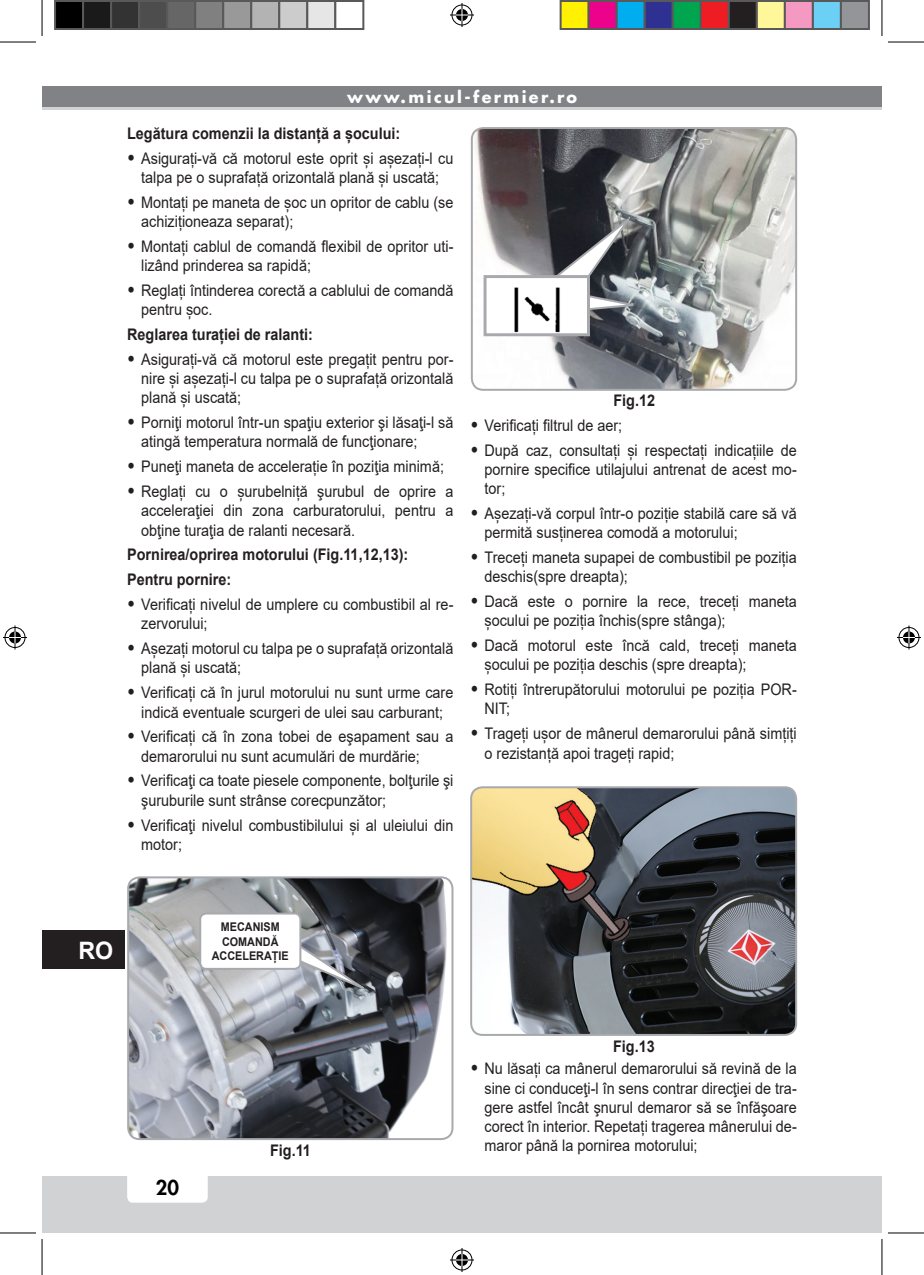
<style>
.page{position:relative;width:924px;height:1275px;background:#fff}
.page>*{position:absolute;margin:0;border:0;box-sizing:border-box;transform-origin:0 0}
.t1{font:700 24px "Arial";color:#fff}
.t2{font:800 20px "Futura";color:#000}
.t3{font:16px/19.2px "Arial";color:#231f20;scale:.9 1}
.Testo_normale{font:700 16px "Arial";color:#231f20;scale:.9 1}
.Testo_bulleted{font:700 16px "Arial";color:#231f20;scale:.9 1}
.t4{font:700 16px "Futura";letter-spacing:.15em;color:#fff}
.Avvertimento{font:700 12px/14.4px "Arial";color:#231f20;text-align:center;scale:.9 1}
.s1{font-weight:900;font-size:18px}
</style>
<div class="page">
<div style="left:42px;top:1176px;width:839px;height:57px;background:#d1d2d4"></div>
<div style="left:127px;top:1162px;width:81px;height:40px;background:#fff;border-radius:6px"></div>
<div style="left:42px;top:86px;width:839px;height:24px;background:#808285"></div>
<hr style="left:42px;top:107px;width:839px;height:3px;background:#d1d2d4">
<div style="left:42px;top:930px;width:82px;height:39px;background:#231f20"></div>
<img style="left:473px;top:787px;width:322px;height:248px">
<div style="left:470px;top:786px;width:326px;height:250px;border:2px solid #a8a9ad;border-radius:11px"></div>
<img style="left:473px;top:128px;width:322px;height:262px">
<div style="left:470px;top:127px;width:326px;height:264px;border:2px solid #a8a9ad;border-radius:11px"></div>
<svg style="left:543px;top:209px;width:103px;height:106px;background:#62656a"></svg>
<img style="left:487px;top:279px;width:98px;height:53px">
<div style="left:483px;top:275px;width:106px;height:61px;border:3px solid #a8a9ad"></div>
<img style="left:130px;top:877px;width:322px;height:262px">
<div style="left:127px;top:876px;width:326px;height:264px;border:2px solid #a8a9ad;border-radius:11px"></div>
<svg style="left:232px;top:919px;width:150px;height:79px;background:#858990"></svg>
<div style="left:200px;top:913px;width:100px;height:56px;background:#fff;border-radius:6px"></div>
<div style="left:199px;top:912px;width:102px;height:57px;border:2px solid #a8a9ad;border-radius:6px"></div>
<hr style="left:0;top:42px;width:36px;height:1px;background:#000">
<hr style="left:887px;top:42px;width:36px;height:1px;background:#000">
<hr style="left:0;top:1232px;width:36px;height:1px;background:#000">
<hr style="left:887px;top:1232px;width:36px;height:1px;background:#000">
<hr style="left:42px;top:0;width:1px;height:36px;background:#000">
<hr style="left:42px;top:1239px;width:1px;height:36px;background:#000">
<hr style="left:881px;top:0;width:1px;height:36px;background:#000">
<hr style="left:881px;top:1239px;width:1px;height:36px;background:#000">
<svg style="left:450px;top:3px;width:24px;height:24px"></svg>
<svg style="left:450px;top:1248px;width:24px;height:24px"></svg>
<svg style="left:3px;top:625px;width:24px;height:24px"></svg>
<svg style="left:897px;top:625px;width:23px;height:24px"></svg>
<div style="left:55px;top:1px;width:28px;height:28px;background:#000"></div>
<div style="left:54px;top:0;width:30px;height:30px;border:2px solid #595959"></div>
<div style="left:83px;top:1px;width:28px;height:28px;background:#1a1a1a"></div>
<div style="left:82px;top:0;width:30px;height:30px;border:2px solid #595959"></div>
<div style="left:111px;top:1px;width:28px;height:28px;background:#333"></div>
<div style="left:110px;top:0;width:30px;height:30px;border:2px solid #595959"></div>
<div style="left:139px;top:1px;width:28px;height:28px;background:#4d4d4d"></div>
<div style="left:138px;top:0;width:30px;height:30px;border:2px solid #595959"></div>
<div style="left:167px;top:1px;width:28px;height:28px;background:#666"></div>
<div style="left:166px;top:0;width:30px;height:30px;border:2px solid #595959"></div>
<div style="left:195px;top:1px;width:28px;height:28px;background:#808080"></div>
<div style="left:194px;top:0;width:30px;height:30px;border:2px solid #595959"></div>
<div style="left:223px;top:1px;width:28px;height:28px;background:#999"></div>
<div style="left:222px;top:0;width:30px;height:30px;border:2px solid #595959"></div>
<div style="left:251px;top:1px;width:28px;height:28px;background:#b3b3b3"></div>
<div style="left:250px;top:0;width:30px;height:30px;border:2px solid #595959"></div>
<div style="left:279px;top:1px;width:28px;height:28px;background:#ccc"></div>
<div style="left:278px;top:0;width:30px;height:30px;border:2px solid #595959"></div>
<div style="left:307px;top:1px;width:28px;height:28px;background:#e6e6e6"></div>
<div style="left:306px;top:0;width:30px;height:30px;border:2px solid #595959"></div>
<div style="left:334px;top:0;width:30px;height:30px;border:2px solid #595959"></div>
<div style="left:560px;top:1px;width:28px;height:28px;background:#fff101"></div>
<div style="left:559px;top:0;width:30px;height:30px;border:2px solid #595959"></div>
<div style="left:588px;top:1px;width:28px;height:28px;background:#ed028c"></div>
<div style="left:587px;top:0;width:30px;height:30px;border:2px solid #595959"></div>
<div style="left:616px;top:1px;width:28px;height:28px;background:#00aeef"></div>
<div style="left:615px;top:0;width:30px;height:30px;border:2px solid #595959"></div>
<div style="left:644px;top:1px;width:28px;height:28px;background:#2e3092"></div>
<div style="left:643px;top:0;width:30px;height:30px;border:2px solid #595959"></div>
<div style="left:672px;top:1px;width:28px;height:28px;background:#00a54f"></div>
<div style="left:671px;top:0;width:30px;height:30px;border:2px solid #595959"></div>
<div style="left:700px;top:1px;width:28px;height:28px;background:#ee1d23"></div>
<div style="left:699px;top:0;width:30px;height:30px;border:2px solid #595959"></div>
<div style="left:728px;top:1px;width:28px;height:28px;background:#231f20"></div>
<div style="left:727px;top:0;width:30px;height:30px;border:2px solid #595959"></div>
<div style="left:756px;top:1px;width:28px;height:28px;background:#fff79a"></div>
<div style="left:755px;top:0;width:30px;height:30px;border:2px solid #595959"></div>
<div style="left:784px;top:1px;width:28px;height:28px;background:#f499c2"></div>
<div style="left:783px;top:0;width:30px;height:30px;border:2px solid #595959"></div>
<div style="left:812px;top:1px;width:28px;height:28px;background:#6bcff6"></div>
<div style="left:811px;top:0;width:30px;height:30px;border:2px solid #595959"></div>
<div style="left:840px;top:1px;width:28px;height:28px;background:#939598"></div>
<div style="left:839px;top:0;width:30px;height:30px;border:2px solid #595959"></div>
<p class="t4" style="left:347px;top:86px;width:231px">www.micul-fermier.ro</p>
<p class="Testo_bulleted" style="left:127px;top:122px;width:305px">Legătura comenzii la distanță a șocului:</p>
<p class="t3" style="left:127px;top:148px;width:364px;text-align:center"><span class="s1">•</span> Asigurați-vă că motorul este oprit și așezați-l cu talpa pe o suprafață orizontală plană și uscată;</p>
<p class="t3" style="left:141px;top:192px;width:348px;text-indent:-14px"><span class="s1">•</span> Montați pe maneta de șoc un opritor de cablu (se achiziționeaza separat);</p>
<p class="t3" style="left:141px;top:236px;width:348px;text-indent:-14px"><span class="s1">•</span> Montați cablul de comandă flexibil de opritor uti&shy;lizând prinderea sa rapidă;</p>
<p class="t3" style="left:141px;top:280px;width:348px;text-indent:-14px"><span class="s1">•</span> Reglați întinderea corectă a cablului de comandă pentru șoc.</p>
<p class="Testo_bulleted" style="left:127px;top:323px;width:208px">Reglarea turației de ralanti:</p>
<p class="t3" style="left:141px;top:349px;width:348px;text-align:justify;text-indent:-14px"><span class="s1">•</span> Asigurați-vă că motorul este pregațit pentru por&shy;nire și așezați-l cu talpa pe o suprafață orizontală plană și uscată;</p>
<p class="t3" style="left:141px;top:413px;width:348px;text-indent:-14px"><span class="s1">•</span> Porniţi motorul într-un spaţiu exterior şi lăsaţi-l să atingă temperatura normală de funcţionare;</p>
<p class="t3" style="left:127px;top:457px;width:353px"><span class="s1">•</span> Puneţi maneta de accelerație în poziţia minimă;</p>
<p class="t3" style="left:141px;top:482px;width:348px;text-align:justify;text-indent:-14px"><span class="s1">•</span> Reglați cu o șurubelniță şurubul de oprire a acceleraţiei din zona carburatorului, pentru a obţine turaţia de ralanti necesară.</p>
<p class="Testo_normale" style="left:127px;top:543px;width:314px">Pornirea/oprirea motorului (Fig.11,12,13):</p>
<p class="Testo_normale" style="left:127px;top:568px;width:117px">Pentru pornire:</p>
<p class="t3" style="left:141px;top:595px;width:348px;text-indent:-14px"><span class="s1">•</span> Verificați nivelul de umplere cu combustibil al re&shy;zervorului;</p>
<p class="t3" style="left:141px;top:639px;width:348px;text-indent:-14px"><span class="s1">•</span> Așezați motorul cu talpa pe o suprafață orizontală plană și uscată;</p>
<p class="t3" style="left:127px;top:683px;width:364px;text-align:center"><span class="s1">•</span> Verificați că în jurul motorului nu sunt urme care indică eventuale scurgeri de ulei sau carburant;</p>
<p class="t3" style="left:141px;top:727px;width:348px;text-indent:-14px"><span class="s1">•</span> Verificați că în zona tobei de eşapament sau a demarorului nu sunt acumulări de murdărie;</p>
<p class="t3" style="left:141px;top:771px;width:348px;text-indent:-14px"><span class="s1">•</span> Verificaţi ca toate piesele componente, bolţurile şi şuruburile sunt strânse corecpunzător;</p>
<p class="t3" style="left:141px;top:815px;width:348px;text-indent:-14px"><span class="s1">•</span> Verificaţi nivelul combustibilului și al uleiului din motor;</p>
<p class="Testo_normale" style="left:613px;top:389px;width:48px">Fig.12</p>
<p class="t3" style="left:470px;top:415px;width:170px"><span class="s1">•</span> Verificați filtrul de aer;</p>
<p class="t3" style="left:484px;top:440px;width:348px;text-align:justify;text-indent:-14px"><span class="s1">•</span> După caz, consultați și respectați indicațiile de pornire specifice utilajului antrenat de acest mo&shy;tor;</p>
<p class="t3" style="left:484px;top:503px;width:348px;text-indent:-14px"><span class="s1">•</span> Așezați-vă corpul într-o poziție stabilă care să vă permită susținerea comodă a motorului;</p>
<p class="t3" style="left:484px;top:548px;width:348px;text-indent:-14px"><span class="s1">•</span> Treceți maneta supapei de combustibil pe poziția deschis(spre dreapta);</p>
<p class="t3" style="left:484px;top:592px;width:348px;text-indent:-14px"><span class="s1">•</span> Dacă este o pornire la rece, treceți maneta șocului pe poziția închis(spre stânga);</p>
<p class="t3" style="left:484px;top:636px;width:348px;text-indent:-14px"><span class="s1">•</span> Dacă motorul este încă cald, treceți maneta șocului pe poziția deschis (spre dreapta);</p>
<p class="t3" style="left:484px;top:680px;width:348px;text-indent:-14px"><span class="s1">•</span> Rotiți întrerupătorului motorului pe poziția POR-<br>NIT;</p>
<p class="t3" style="left:484px;top:724px;width:348px;text-indent:-14px"><span class="s1">•</span> Trageți ușor de mânerul demarorului până simțiți o rezistanță apoi trageți rapid;</p>
<h1 class="t1" style="left:78px;top:933px;width:36px">RO</h1>
<p class="Avvertimento" style="left:212px;top:920px;width:87px">MECANISM<br>COMANDĂ<br>ACCELERAȚIE</p>
<p class="t2" style="left:156px;top:1174px;width:25px">20</p>
<p class="Testo_normale" style="left:270px;top:1139px;width:47px">Fig.11</p>
<p class="Testo_normale" style="left:613px;top:1034px;width:48px">Fig.13</p>
<p class="t3" style="left:484px;top:1059px;width:348px;text-align:justify;text-indent:-14px"><span class="s1">•</span> Nu lăsați ca mânerul demarorului să revină de la sine ci conduceţi-l în sens contrar direcţiei de tra&shy;gere astfel încât şnurul demaror să se înfăşoare corect în interior. Repetați tragerea mânerului de&shy;maror până la pornirea motorului;</p>
</div>
